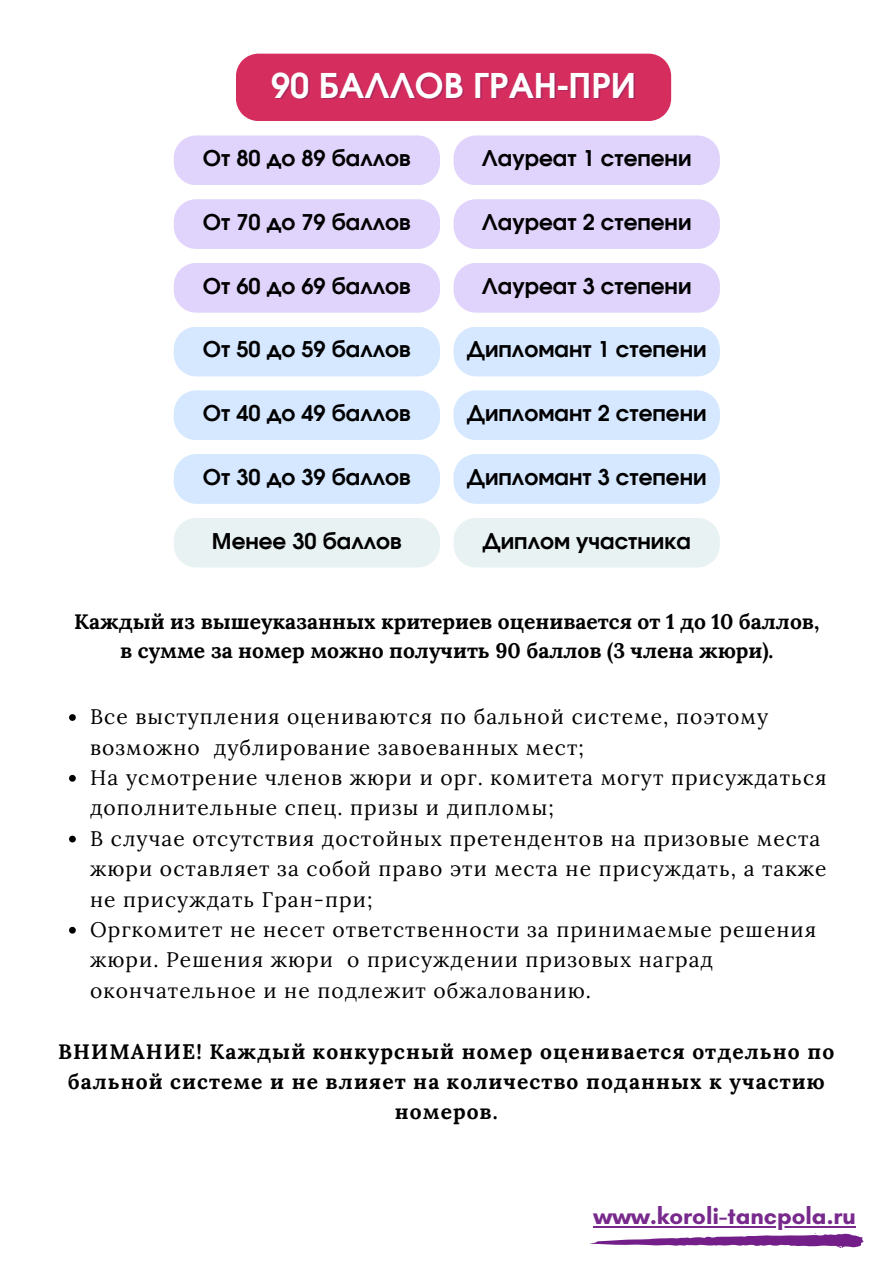
<style>
.page{position:relative;width:894px;height:1264px;background:#fff}
.page>*{position:absolute;margin:0;border:0;box-sizing:border-box;transform-origin:0 0}
.t1{font:700 34.05px "Evolventa";color:#fff}
.t2{font:700 24px "Glacial Indifference";color:#782a8c}
.t3{font:700 21.75px "Evolventa";color:#000}
.t4{font:21px/30.3px "Lora";letter-spacing:.05em;color:#000}
.t5{font:700 21px/30.3px "Lora";letter-spacing:.05em;color:#000;text-align:center}
.t6{font:700 21px/29.2px "Lora";color:#000;text-align:center}
</style>
<div class="page">
<svg style="left:589px;top:1232px;width:274px;height:16px"></svg>
<hr style="left:593px;top:1225px;width:262px;height:2px;background:#782a8c">
<div style="left:236px;top:54px;width:435px;height:67px;background:#d52d5d"></div>
<div style="left:174px;top:135px;width:266px;height:50px;background:#e1d4fc"></div>
<div style="left:453px;top:135px;width:266px;height:50px;background:#e1d4fc"></div>
<div style="left:174px;top:199px;width:266px;height:50px;background:#e1d4fc"></div>
<div style="left:453px;top:199px;width:266px;height:50px;background:#e1d4fc"></div>
<div style="left:174px;top:263px;width:266px;height:50px;background:#e1d4fc"></div>
<div style="left:453px;top:263px;width:266px;height:50px;background:#e1d4fc"></div>
<div style="left:174px;top:327px;width:266px;height:49px;background:#d6e8ff"></div>
<div style="left:453px;top:327px;width:266px;height:49px;background:#d6e8ff"></div>
<div style="left:174px;top:390px;width:266px;height:50px;background:#d6e8ff"></div>
<div style="left:453px;top:390px;width:266px;height:50px;background:#d6e8ff"></div>
<div style="left:174px;top:454px;width:266px;height:50px;background:#d6e8ff"></div>
<div style="left:453px;top:454px;width:266px;height:50px;background:#d6e8ff"></div>
<div style="left:174px;top:518px;width:266px;height:49px;background:#e9f2f3"></div>
<div style="left:454px;top:518px;width:265px;height:49px;background:#e9f2f3"></div>
<svg style="left:69px;top:714px;width:7px;height:7px"></svg>
<svg style="left:69px;top:775px;width:7px;height:6px"></svg>
<svg style="left:69px;top:835px;width:7px;height:7px"></svg>
<svg style="left:69px;top:926px;width:7px;height:7px"></svg>
<h1 class="t1" style="left:271px;top:71px;width:366px">90 БАЛЛОВ ГРАН-ПРИ</h1>
<p class="t3" style="left:203px;top:149px;width:210px">От 80 до 89 баллов</p>
<p class="t3" style="left:481px;top:149px;width:211px">Лауреат 1 степени</p>
<p class="t3" style="left:203px;top:212px;width:210px">От 70 до 79 баллов</p>
<p class="t3" style="left:481px;top:212px;width:211px">Лауреат 2 степени</p>
<p class="t3" style="left:203px;top:276px;width:210px">От 60 до 69 баллов</p>
<p class="t3" style="left:481px;top:276px;width:211px">Лауреат 3 степени</p>
<p class="t3" style="left:203px;top:340px;width:210px">От 50 до 59 баллов</p>
<p class="t3" style="left:466px;top:340px;width:241px">Дипломант 1 степени</p>
<p class="t3" style="left:203px;top:403px;width:210px">От 40 до 49 баллов</p>
<p class="t3" style="left:466px;top:403px;width:241px">Дипломант 2 степени</p>
<p class="t3" style="left:203px;top:467px;width:210px">От 30 до 39 баллов</p>
<p class="t3" style="left:466px;top:467px;width:241px">Дипломант 3 степени</p>
<p class="t3" style="left:212px;top:531px;width:191px">Менее 30 баллов</p>
<p class="t3" style="left:482px;top:531px;width:210px">Диплом участника</p>
<p class="t6" style="left:74px;top:606px;width:746px">Каждый из вышеуказанных критериев оценивается от 1 до 10 баллов, в сумме за номер можно получить 90 баллов (3 члена жюри).</p>
<p class="t4" style="left:90px;top:701px;width:737px">Все выступления оцениваются по бальной системе, поэтому возможно дублирование завоеванных мест;<br>На усмотрение членов жюри и орг. комитета могут присуждаться дополнительные спец. призы и дипломы;<br>В случае отсутствия достойных претендентов на призовые места жюри оставляет за собой право эти места не присуждать, а также не присуждать Гран-при;<br>Оргкомитет не несет ответственности за принимаемые решения жюри. Решения жюри о присуждении призовых наград окончательное и не подлежит обжалованию.</p>
<p class="t5" style="left:58px;top:1035px;width:777px">ВНИМАНИЕ! Каждый конкурсный номер оценивается отдельно по бальной системе и не влияет на количество поданных к участию номеров.</p>
<p class="t2" style="left:593px;top:1200px;width:264px">www.koroli-tancpola.ru</p>
</div>
